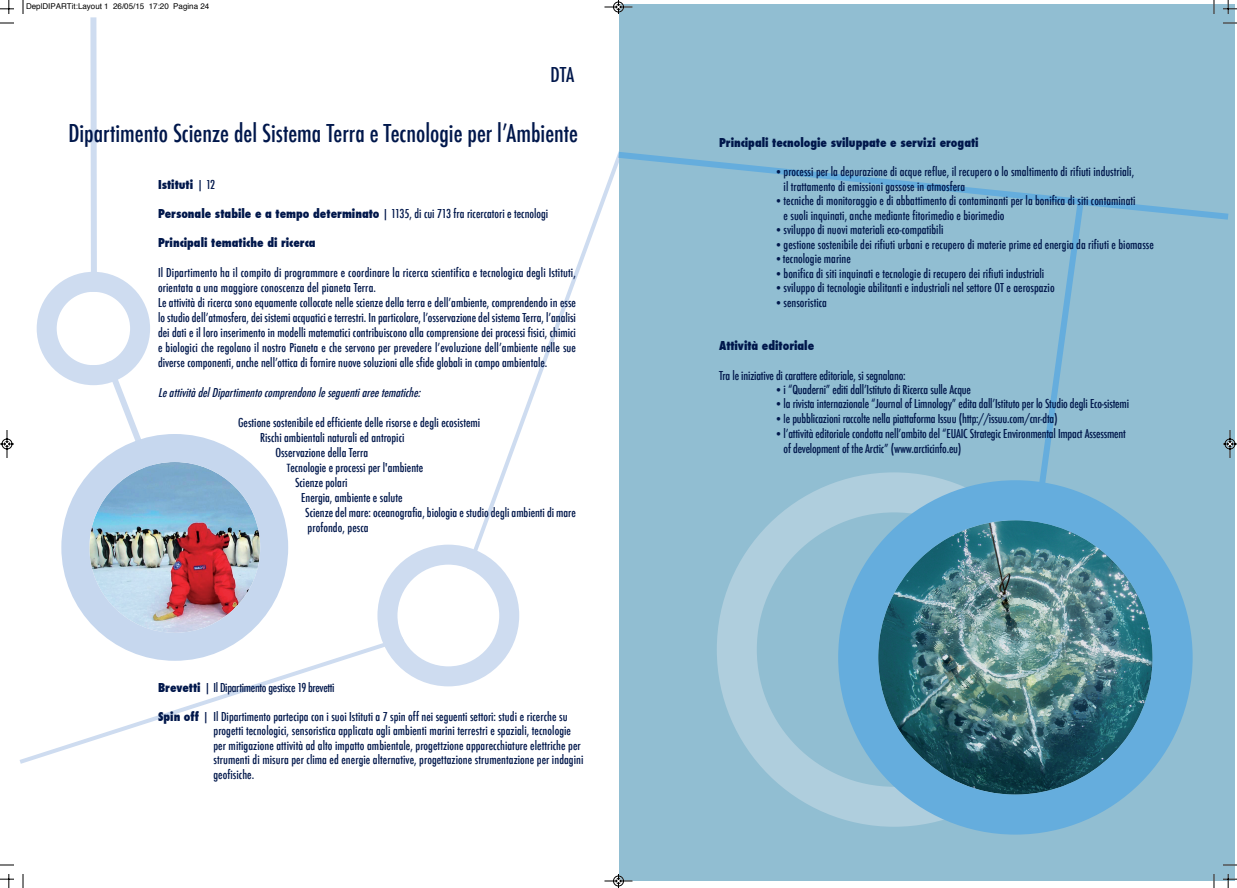
<style>
.page{position:relative;width:1237px;height:888px;background:#fff}
.page>*{position:absolute;margin:0;border:0;box-sizing:border-box;transform-origin:0 0}
.t1{font:500 condensed 24px "Futura";color:#00174b}
.t2{font:500 condensed 20px "Futura";color:#00174b}
.t3{font:500 condensed 12px/15px "Futura";color:#00174b}
.t4{font:800 condensed 12px "Futura";color:#00174b}
.t5{font:italic 500 condensed 12px "Futura";color:#00174b}
.t6{font:500 condensed 12px "Futura";letter-spacing:-.025em;color:#00174b}
.t7{font:8px "Helvetica";color:#000}
.s1{font-weight:500}
.s2{font-weight:800}
.s3{font-size:11px}
</style>
<div class="page">
<svg style="left:448px;top:170px;width:164px;height:447px"></svg>
<div style="left:618px;top:4px;width:616px;height:876px;background:#91bed2"></div>
<svg style="left:717px;top:472px;width:227px;height:346px"></svg>
<svg style="left:37px;top:17px;width:113px;height:417px"></svg>
<svg style="left:612px;top:148px;width:617px;height:75px"></svg>
<svg style="left:1009px;top:195px;width:78px;height:285px"></svg>
<svg style="left:838px;top:480px;width:354px;height:355px"></svg>
<svg style="left:19px;top:645px;width:434px;height:119px"></svg>
<svg style="left:61px;top:434px;width:227px;height:227px"></svg>
<svg style="left:377px;top:545px;width:142px;height:141px"></svg>
<svg style="left:23px;top:0;width:1px;height:14px"></svg>
<svg style="left:0;top:23px;width:14px;height:1px"></svg>
<svg style="left:1213px;top:0;width:1px;height:14px"></svg>
<svg style="left:1223px;top:23px;width:14px;height:1px"></svg>
<svg style="left:23px;top:874px;width:1px;height:14px"></svg>
<svg style="left:0;top:865px;width:14px;height:1px"></svg>
<svg style="left:1213px;top:874px;width:1px;height:14px"></svg>
<svg style="left:1223px;top:865px;width:14px;height:1px"></svg>
<svg style="left:0;top:0;width:14px;height:14px"></svg>
<svg style="left:1223px;top:0;width:14px;height:14px"></svg>
<svg style="left:0;top:874px;width:14px;height:14px"></svg>
<svg style="left:1223px;top:874px;width:14px;height:14px"></svg>
<svg style="left:604px;top:0;width:29px;height:15px"></svg>
<svg style="left:604px;top:873px;width:29px;height:15px"></svg>
<svg style="left:0;top:430px;width:14px;height:28px"></svg>
<svg style="left:1223px;top:429px;width:14px;height:29px"></svg>
<p class="t7" style="left:26px;top:3px;width:185px">DeplDIPARTit:Layout 1 26/05/15 17:20 Pagina 24</p>
<h2 class="t2" style="left:550px;top:62px;width:25px">DTA</h2>
<h1 class="t1" style="left:68px;top:119px;width:511px">Dipartimento Scienze del Sistema Terra e Tecnologie per l’Ambiente</h1>
<p class="t4" style="left:158px;top:177px;width:59px">Istituti <span class="s1">| 12</span></p>
<p class="t3" style="left:158px;top:206px;width:392px"><span class="s2">Personale stabile e a tempo determinato</span> | 1135, di cui 713 fra ricercatori e tecnologi</p>
<p class="t4" style="left:158px;top:235px;width:159px">Principali tematiche di ricerca</p>
<p class="t3" style="left:158px;top:265px;width:419px">Il Dipartimento ha il compito di programmare e coordinare la ricerca scientifica e tecnologica degli Istituti, orientata a una maggiore conoscenza del pianeta Terra.<br>Le attività di ricerca sono equamente collocate nelle scienze della terra e dell’ambiente, comprendendo in esse lo studio dell’atmosfera, dei sistemi acquatici e terrestri. In particolare, l’osservazione del sistema Terra, l’analisi dei dati e il loro inserimento in modelli matematici contribuiscono alla comprensione dei processi fisici, chimici e biologici che regolano il nostro Pianeta e che servono per prevedere l’evoluzione dell’ambiente nelle sue diverse componenti, anche nell’ottica di fornire nuove soluzioni alle sfide globali in campo ambientale.</p>
<p class="t5" style="left:158px;top:386px;width:267px">Le attività del Dipartimento comprendono le seguenti aree tematiche:</p>
<p class="t3" style="left:238px;top:415px;width:244px">Gestione sostenibile ed efficiente delle risorse e degli ecosistemi</p>
<p class="t3" style="left:260px;top:430px;width:146px">Rischi ambientali naturali ed antropici</p>
<p class="t3" style="left:275px;top:445px;width:94px">Osservazione della Terra</p>
<p class="t3" style="left:287px;top:460px;width:138px"><span class="s3">T</span>ecnologie e processi per l'ambiente</p>
<p class="t3" style="left:295px;top:475px;width:54px">Scienze polari</p>
<p class="t3" style="left:301px;top:490px;width:103px">Energia, ambiente e salute</p>
<p class="t3" style="left:305px;top:505px;width:272px">Scienze del mare: oceanografia, biologia e studio degli ambienti di mare</p>
<p class="t3" style="left:307px;top:520px;width:63px">profondo, pesca</p>
<p class="t6" style="left:158px;top:680px;width:178px"><span class="s2">Brevetti</span> | Il Dipartimento gestisce 19 brevetti</p>
<p class="t3" style="left:213px;top:709px;width:371px;line-height:14.5px;text-indent:-55px"><span class="s2">Spin off</span> | Il Dipartimento partecipa con i suoi Istituti a 7 spin off nei seguenti settori: studi e ricerche su progetti tecnologici, sensoristica applicata agli ambienti marini terrestri e spaziali, tecnologie per mitigazione attività ad alto impatto ambientale, progettzione apparecchiature elettriche per strumenti di misura per clima ed energie alternative, progettazione strumentazione per indagini geofisiche.</p>
<p class="t4" style="left:719px;top:135px;width:261px">Principali tecnologie sviluppate e servizi erogati</p>
<p class="t3" style="left:783px;top:165px;width:352px;line-height:14.5px;text-indent:-9px"><span class="s3">•</span>processi per la depurazione di acque reflue, il recupero o lo smaltimento di rifiuti industriali, il trattamento di emissioni gassose in atmosfera</p>
<p class="t3" style="left:783px;top:194px;width:353px;line-height:14.5px;text-indent:-9px"><span class="s3">•</span>tecniche di monitoraggio e di abbattimento di contaminanti per la bonifica di siti contaminati e suoli inquinati, anche mediante fitorimedio e biorimedio</p>
<p class="t3" style="left:774px;top:222px;width:170px"><span class="s3">•</span>sviluppo di nuovi materiali eco-compatibili</p>
<p class="t3" style="left:774px;top:237px;width:381px"><span class="s3">•</span>gestione sostenibile dei rifiuti urbani e recupero di materie prime ed energia da rifiuti e biomasse</p>
<p class="t3" style="left:774px;top:251px;width:78px"><span class="s3">•</span>tecnologie marine</p>
<p class="t3" style="left:774px;top:266px;width:271px"><span class="s3">•</span>bonifica di siti inquinati e tecnologie di recupero dei rifiuti industriali</p>
<p class="t3" style="left:774px;top:280px;width:281px"><span class="s3">•</span>sviluppo di tecnologie abilitanti e industriali nel settore OT e aerospazio</p>
<p class="t3" style="left:774px;top:295px;width:54px"><span class="s3">•</span>sensoristica</p>
<p class="t4" style="left:719px;top:338px;width:97px">Attività editoriale</p>
<p class="t3" style="left:719px;top:367px;width:188px">Tra le iniziative di carattere editoriale, si segnalano:</p>
<p class="t3" style="left:774px;top:381px;width:198px"><span class="s3">•</span>i “Quaderni” editi dall’Istituto di Ricerca sulle Acque</p>
<p class="t3" style="left:774px;top:395px;width:356px"><span class="s3">•</span>la rivista internazionale “Journal of Limnology” edita dall’Istituto per lo Studio degli Eco-sistemi</p>
<p class="t3" style="left:774px;top:410px;width:284px"><span class="s3">•l</span>e pubblicazioni raccolte nella piattaforma Issuu (http://issuu.com/cnr-dta)</p>
<p class="t3" style="left:783px;top:425px;width:344px;text-indent:-9px"><span class="s3">•</span>l’attività editoriale condotta nell’ambito del “EUAIC Strategic Environmental Impact Assessment of development of the Arctic” (www.arcticinfo.eu)</p>
</div>
